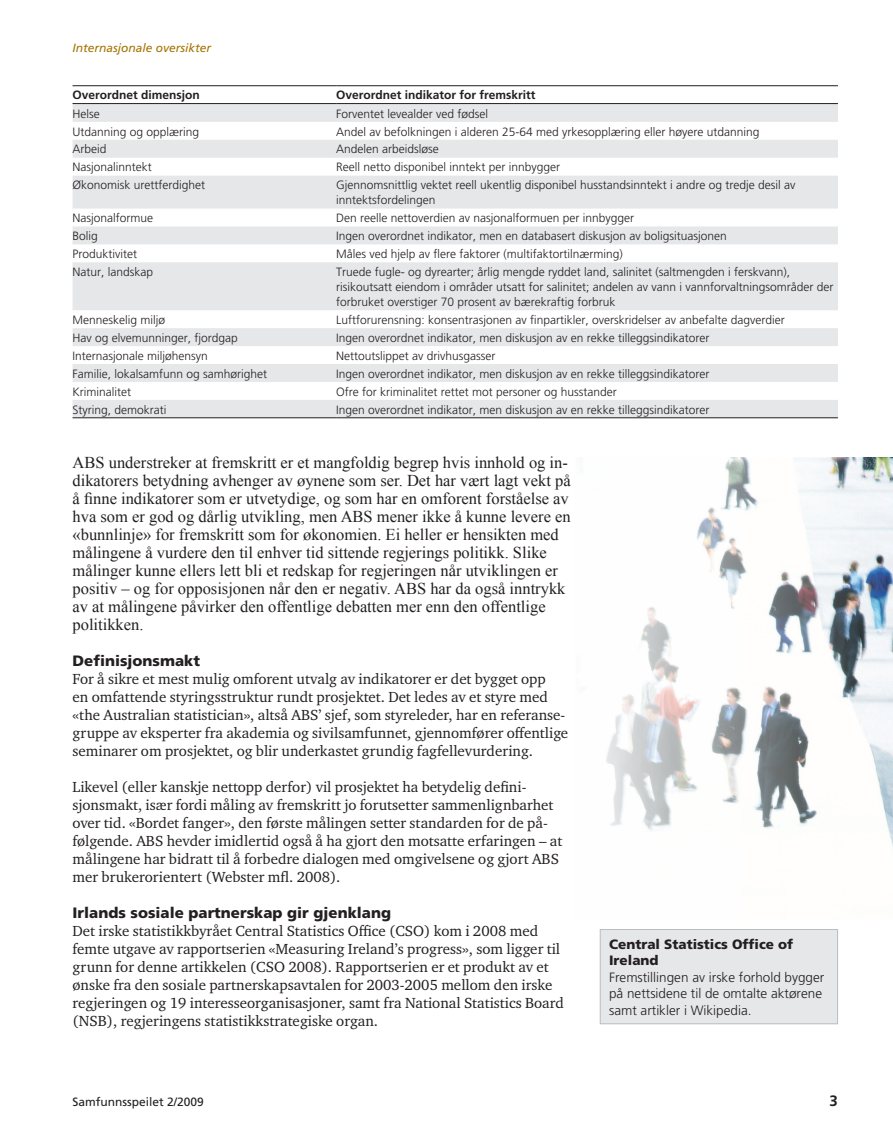
<style>
.page{position:relative;width:893px;height:1148px;background:#fff}
.page>*{position:absolute;margin:0;border:0;box-sizing:border-box;transform-origin:0 0}
.t1{font:16.5px/18px "Times New Roman";color:#231f20}
.t2{font:15px/18px "Charter ITC Std";color:#231f20}
.t3{font:900 15px "Frutiger";color:#231f20}
.t4{font:700 15px "Frutiger";color:#231f20}
.t5{font:300 13.5px/16.5px "Frutiger";color:#231f20}
.t6{font:900 13.5px/16.5px "Frutiger";color:#231f20}
.t7{font:300 12px/15px "Frutiger";color:#231f20}
.t8{font:700 12px "Frutiger";color:#231f20}
.t9{font:italic 12px "Frutiger";color:#a57403}
.t10{font:12px "Frutiger";color:#231f20}
</style>
<div class="page">
<svg style="left:73px;top:104px;width:765px;height:313px;fill:#e6e7e9"></svg>
<hr style="left:73px;top:85px;width:263px;height:1px;background:#231f20">
<hr style="left:336px;top:85px;width:502px;height:1px;background:#231f20">
<hr style="left:73px;top:417px;width:263px;height:1px;background:#231f20">
<hr style="left:336px;top:417px;width:502px;height:1px;background:#231f20">
<hr style="left:73px;top:103px;width:263px;height:1px;background:#231f20">
<hr style="left:336px;top:103px;width:502px;height:1px;background:#231f20">
<div style="left:600px;top:929px;width:238px;height:94px;background:#e6e7e9"></div>
<div style="left:600px;top:929px;width:238px;height:95px;border:1px solid #bcbdc0"></div>
<img style="left:606px;top:457px;width:287px;height:390px">
<p class="t9" style="left:73px;top:41px;width:140px">Internasjonale oversikter</p>
<p class="t8" style="left:73px;top:88px;width:129px">Overordnet dimensjon</p>
<p class="t8" style="left:336px;top:88px;width:201px">Overordnet indikator for fremskritt</p>
<p class="t7" style="left:73px;top:106px;width:29px">Helse</p>
<p class="t7" style="left:336px;top:106px;width:153px">Forventet levealder ved fødsel</p>
<p class="t7" style="left:73px;top:124px;width:128px">Utdanning og opplæring</p>
<p class="t7" style="left:336px;top:124px;width:425px">Andel av befolkningen i alderen 25-64 med yrkesopplæring eller høyere utdanning</p>
<p class="t7" style="left:73px;top:142px;width:36px">Arbeid</p>
<p class="t7" style="left:336px;top:142px;width:104px">Andelen arbeidsløse</p>
<p class="t7" style="left:73px;top:160px;width:81px">Nasjonalinntekt</p>
<p class="t7" style="left:336px;top:160px;width:226px">Reell netto disponibel inntekt per innbygger</p>
<p class="t7" style="left:73px;top:178px;width:134px">Økonomisk urettferdighet</p>
<p class="t7" style="left:336px;top:178px;width:461px">Gjennomsnittlig vektet reell ukentlig disponibel husstandsinntekt i andre og tredje desil av inntektsfordelingen</p>
<p class="t7" style="left:73px;top:210px;width:82px">Nasjonalformue</p>
<p class="t7" style="left:336px;top:210px;width:300px">Den reelle nettoverdien av nasjonalformuen per innbygger</p>
<p class="t7" style="left:73px;top:228px;width:27px">Bolig</p>
<p class="t7" style="left:336px;top:228px;width:392px">Ingen overordnet indikator, men en databasert diskusjon av boligsituasjonen</p>
<p class="t7" style="left:73px;top:246px;width:66px">Produktivitet</p>
<p class="t7" style="left:336px;top:246px;width:288px">Måles ved hjelp av flere faktorer (multifaktortilnærming)</p>
<p class="t7" style="left:73px;top:264px;width:82px">Natur, landskap</p>
<p class="t7" style="left:336px;top:264px;width:499px">Truede fugle- og dyrearter; årlig mengde ryddet land, salinitet (saltmengden i ferskvann), risikoutsatt eiendom i områder utsatt for salinitet; andelen av vann i vannforvaltningsområder der forbruket overstiger 70 prosent av bærekraftig forbruk</p>
<p class="t7" style="left:73px;top:312px;width:94px">Menneskelig miljø</p>
<p class="t7" style="left:336px;top:312px;width:450px">Luftforurensning: konsentrasjonen av finpartikler, overskridelser av anbefalte dagverdier</p>
<p class="t7" style="left:73px;top:330px;width:167px">Hav og elvemunninger, fjordgap</p>
<p class="t7" style="left:336px;top:330px;width:375px">Ingen overordnet indikator, men diskusjon av en rekke tilleggsindikatorer</p>
<p class="t7" style="left:73px;top:348px;width:137px">Internasjonale miljøhensyn</p>
<p class="t7" style="left:336px;top:348px;width:161px">Nettoutslippet av drivhusgasser</p>
<p class="t7" style="left:73px;top:366px;width:196px">Familie, lokalsamfunn og samhørighet</p>
<p class="t7" style="left:336px;top:366px;width:375px">Ingen overordnet indikator, men diskusjon av en rekke tilleggsindikatorer</p>
<p class="t7" style="left:73px;top:384px;width:60px">Kriminalitet</p>
<p class="t7" style="left:336px;top:384px;width:282px">Ofre for kriminalitet rettet mot personer og husstander</p>
<p class="t7" style="left:73px;top:402px;width:95px">Styring, demokrati</p>
<p class="t7" style="left:336px;top:402px;width:375px">Ingen overordnet indikator, men diskusjon av en rekke tilleggsindikatorer</p>
<p class="t1" style="left:73px;top:453px;width:500px">ABS understreker at fremskritt er et mangfoldig begrep hvis innhold og in&shy;dikatorers betydning avhenger av øynene som ser. Det har vært lagt vekt på å finne indikatorer som er utvetydige, og som har en omforent forståelse av hva som er god og dårlig utvikling, men ABS mener ikke å kunne levere en «bunnlinje» for fremskritt som for økonomien. Ei heller er hensikten med målingene å vurdere den til enhver tid sittende regjerings politikk. Slike målinger kunne ellers lett bli et redskap for regjeringen når utviklingen er positiv – og for opposisjonen når den er negativ. ABS har da også inntrykk av at målingene påvirker den offentlige debatten mer enn den offentlige politikken.</p>
<p class="t3" style="left:73px;top:651px;width:129px">Definisjonsmakt</p>
<p class="t2" style="left:73px;top:669px;width:497px">For å sikre et mest mulig omforent utvalg av indikatorer er det bygget opp<br>en omfattende styringsstruktur rundt prosjektet. Det ledes av et styre med «the Australian statistician», altså ABS’ sjef, som styreleder, har en referanse&shy;gruppe av eksperter fra akademia og sivilsamfunnet, gjennomfører offentlige seminarer om prosjektet, og blir underkastet grundig fagfellevurdering.</p>
<p class="t2" style="left:73px;top:777px;width:491px">Likevel (eller kanskje nettopp derfor) vil prosjektet ha betydelig defini&shy;sjonsmakt, især fordi måling av fremskritt jo forutsetter sammenlignbarhet over tid. «Bordet fanger», den første målingen setter standarden for de på&shy;følgende. ABS hevder imidlertid også å ha gjort den motsatte erfaringen – at målingene har bidratt til å forbedre dialogen med omgivelsene og gjort ABS mer brukerorientert (Webster mfl. 2008).</p>
<p class="t3" style="left:73px;top:903px;width:320px">Irlands sosiale partnerskap gir gjenklang</p>
<p class="t2" style="left:73px;top:921px;width:493px">Det irske statistikkbyrået Central Statistics Office (CSO) kom i 2008 med femte utgave av rapportserien «Measuring Ireland’s progress», som ligger til grunn for denne artikkelen (CSO 2008). Rapportserien er et produkt av et ønske fra den sosiale partnerskapsavtalen for 2003-2005 mellom den irske regjeringen og 19 interesseorganisasjoner, samt fra National Statistics Board (NSB), regjeringens statistikkstrategiske organ.</p>
<p class="t6" style="left:609px;top:935px;width:186px">Central Statistics Office of<br>Ireland</p>
<p class="t5" style="left:609px;top:968px;width:217px">Fremstillingen av irske forhold bygger på nettsidene til de omtalte aktørene samt artikler i Wikipedia.</p>
<p class="t10" style="left:73px;top:1095px;width:133px">Samfunnsspeilet 2/2009</p>
<p class="t4" style="left:830px;top:1092px;width:10px">3</p>
</div>
